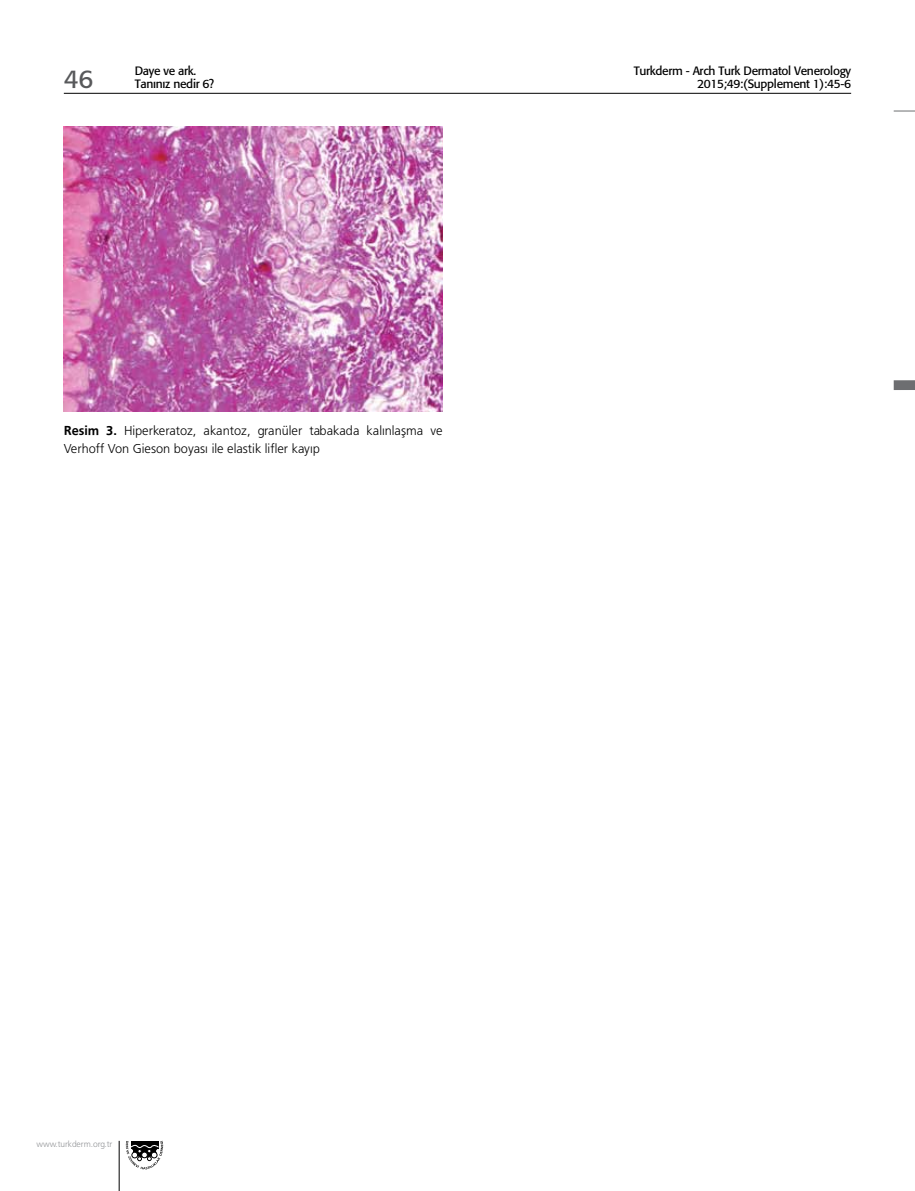
<style>
.page{position:relative;width:915px;height:1191px;background:#fff}
.page>*{position:absolute;margin:0;border:0;box-sizing:border-box;transform-origin:0 0}
.t1{font:25.5px "Formata Tr";color:#58595b}
.t2{font:13.5px/18px "Frugal Normal Tr";color:#000}
.t3{font:12px/12.8px "Formata Tr";letter-spacing:-.025em;color:#000;text-align:right}
.t4{font:9px "Frugal Normal Tr";letter-spacing:-.01em;color:#939598}
.s1{font-family:"Frugal Bold Tr"}
</style>
<div class="page">
<svg style="left:126px;top:1140px;width:37px;height:29px"></svg>
<hr style="left:119px;top:1140px;width:1px;height:51px;background:#000">
<hr style="left:64px;top:93px;width:786px;height:1px;background:#000">
<img style="left:64px;top:127px;width:378px;height:284px">
<svg style="left:893px;top:111px;width:21px;height:1px"></svg>
<svg style="left:893px;top:380px;width:21px;height:10px"></svg>
<h1 class="t1" style="left:64px;top:64px;width:31px">46</h1>
<p class="t3" style="left:633px;top:65px;width:219px">Turkderm - Arch Turk Dermatol Venerology<br>2015;49:(Supplement 1):45-6</p>
<p class="t3" style="left:135px;top:65px;width:81px;text-align:left">Daye ve ark.<br>Tanınız nedir 6?</p>
<p class="t2" style="left:64px;top:421px;width:380px"><span class="s1">Resim 3.</span> Hiperkeratoz, akantoz, granüler tabakada kalınlaşma ve<br>Verhoff Von Gieson boyası ile elastik lifler kayıp</p>
<p class="t4" style="left:37px;top:1139px;width:77px">www.turkderm.org.tr</p>
</div>
